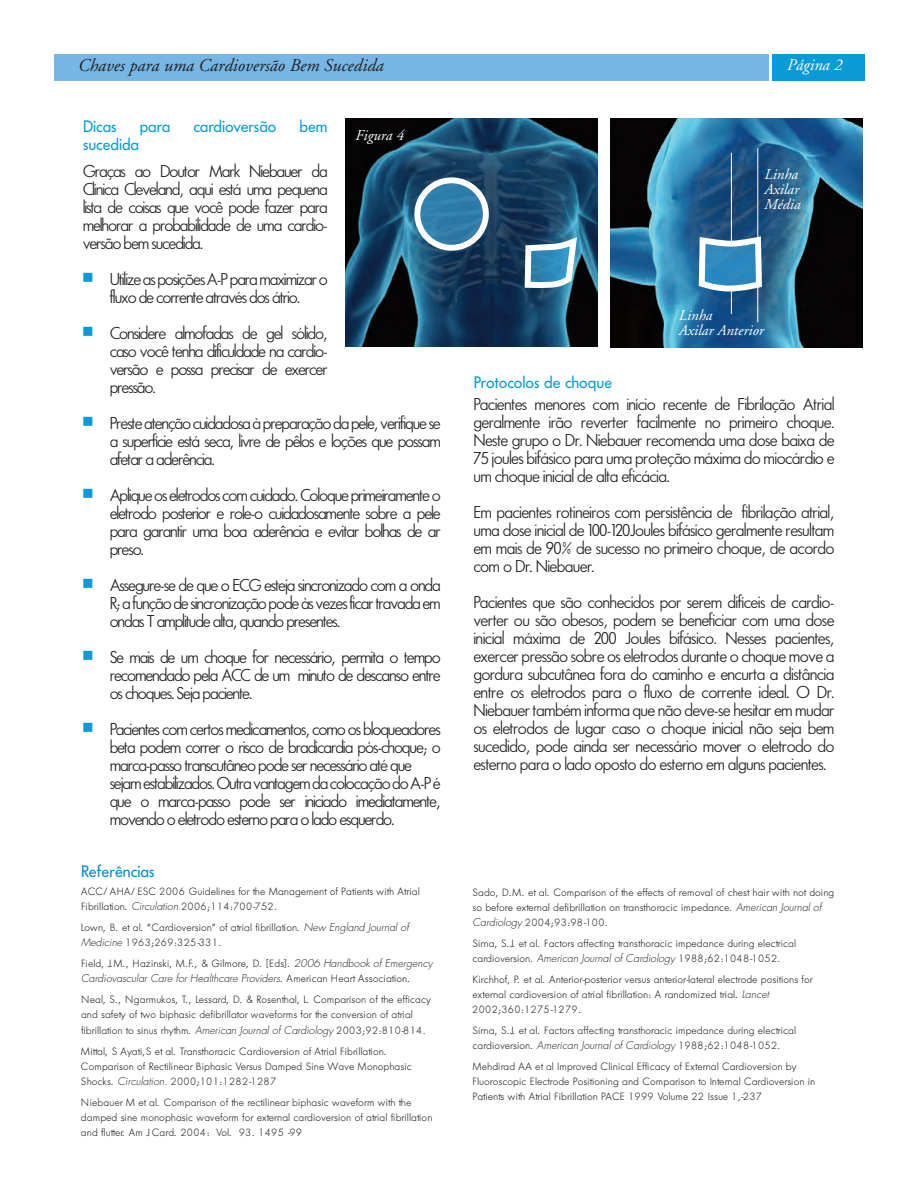
<style>
.page{position:relative;width:918px;height:1188px;background:#fff}
.page>*{position:absolute;margin:0;border:0;box-sizing:border-box;transform-origin:0 0}
.t1{font:18px/18px "Futura L";letter-spacing:-.025em;color:#231f20;text-align:justify}
.t2{font:italic 18px "Adobe Garamond";color:#231f20}
.t3{font:16.5px "Futura BQ";letter-spacing:-.005em;color:#0b9ad8}
.t4{font:16.5px "Futura BQ";color:#008cd2}
.t5{font:italic 16.5px "Adobe Garamond";color:#fff}
.t6{font:italic 15px/15px "Adobe Garamond";color:#fff}
.t7{font:300 10.5px/15px "Futura BQ";letter-spacing:.005em;color:#231f20}
.t8{font:italic 300 10.5px "Futura";letter-spacing:.005em;color:#231f20}
.s1{font-family:"Futura";font-style:italic}
.s2{font-family:"Futura BQ";font-style:normal}
</style>
<div class="page">
<div style="left:54px;top:54px;width:715px;height:27px;background:#76b7e5"></div>
<div style="left:772px;top:54px;width:92px;height:27px;background:#0b9ad8"></div>
<img style="left:346px;top:118px;width:252px;height:229px">
<img style="left:610px;top:118px;width:252px;height:229px">
<svg style="left:414px;top:177px;width:75px;height:74px"></svg>
<hr style="left:757px;top:148px;width:1px;height:174px;background:#fff">
<hr style="left:731px;top:153px;width:1px;height:89px;background:#fff">
<svg style="left:699px;top:236px;width:63px;height:78px"></svg>
<svg style="left:525px;top:237px;width:52px;height:51px"></svg>
<p class="t2" style="left:78px;top:56px;width:307px">Chaves para uma Cardioversão Bem Sucedida</p>
<p class="t5" style="left:787px;top:56px;width:57px">Página 2</p>
<p class="t3" style="left:83px;top:116px;width:35px">Dicas</p>
<p class="t3" style="left:140px;top:116px;width:32px">para</p>
<p class="t3" style="left:193px;top:116px;width:85px">cardioversão</p>
<p class="t3" style="left:299px;top:116px;width:30px">bem</p>
<p class="t3" style="left:83px;top:134px;width:58px">sucedida</p>
<p class="t1" style="left:83px;top:163px;width:246px">Graças ao Doutor Mark Niebauer da Clínica Cleveland, aqui está uma pequena lista de coisas que você pode fazer para melhorar a probabilidade de uma cardio&shy;versão bem sucedida.</p>
<p class="t1" style="left:110px;top:271px;width:219px">Utilize as posições A-P para maximizar o fluxo de corrente através dos átrio.</p>
<p class="t1" style="left:110px;top:325px;width:219px">Considere almofadas de gel sólido, caso você tenha dificuldade na cardio&shy;versão e possa precisar de exercer pressão.</p>
<p class="t1" style="left:110px;top:415px;width:332px">Preste atenção cuidadosa à preparação da pele, verifique se a superfície está seca, livre de pêlos e loções que possam afetar a aderência.</p>
<p class="t1" style="left:110px;top:487px;width:332px">Aplique os eletrodos com cuidado. Coloque primeiramente o eletrodo posterior e role-o cuidadosamente sobre a pele para garantir uma boa aderência e evitar bolhas de ar preso.</p>
<p class="t1" style="left:110px;top:577px;width:332px">Assegure-se de que o ECG esteja sincronizado com a onda R; a função de sincronização pode às vezes ficar travada em ondas T amplitude alta, quando presentes.</p>
<p class="t1" style="left:110px;top:649px;width:332px">Se mais de um choque for necessário, permita o tempo recomendado pela ACC de um minuto de descanso entre os choques. Seja paciente.</p>
<p class="t1" style="left:110px;top:721px;width:332px;text-align:left">Pacientes com certos medicamentos, como os bloqueadores beta podem correr o risco de bradicardia pós-choque; o marca-passo transcutâneo pode ser necessário até que sejam estabilizados. Outra vantagem da colocação do A-P é que o marca-passo pode ser iniciado imediatamente, movendo o eletrodo esterno para o lado esquerdo.</p>
<p class="t4" style="left:81px;top:862px;width:75px">Referências</p>
<p class="t7" style="left:81px;top:884px;width:340px">ACC/ AHA/ ESC 2006 Guidelines for the Management of Patients with Atrial<br>Fibrillation. <span class="s1">Circulation</span> 2006;114:700-752.</p>
<p class="t7" style="left:81px;top:920px;width:329px">Lown, B. et al. “Cardioversion” of atrial fibrillation. <span class="s1">New England Journal of<br>Medicine</span> 1963;269:325-331.</p>
<p class="t7" style="left:81px;top:956px;width:353px">Field, J.M., Hazinski, M.F., &amp; Gilmore, D. [Eds]. <span class="s1">2006 Handbook of Emergency</span></p>
<p class="t8" style="left:81px;top:972px;width:330px">Cardiovascular Care for Healthcare Providers<span class="s2">. American Heart Association.</span></p>
<p class="t7" style="left:81px;top:992px;width:351px">Neal, S., Ngarmukos, T., Lessard, D. &amp; Rosenthal, L. Comparison of the efficacy and safety of two biphasic defibrillator waveforms for the conversion of atrial fibrillation to sinus rhythm. <span class="s1">American Journal of Cardiology</span> 2003;92:810-814.</p>
<p class="t7" style="left:81px;top:1043px;width:332px">Mittal, S Ayati,S et al. Transthoracic Cardioversion of Atrial Fibrillation.<br>Comparison of Rectilinear Biphasic Versus Damped Sine Wave Monophasic<br>Shocks. <span class="s1">Circulation.</span> 2000;101:1282-1287</p>
<p class="t7" style="left:81px;top:1095px;width:353px">Niebauer M et al. Comparison of the rectilinear biphasic waveform with the damped sine monophasic waveform for external cardioversion of atrial fibrillation and flutter. Am J Card. 2004: Vol. 93. 1495 -99</p>
<p class="t6" style="left:356px;top:128px;width:50px">Figura 4</p>
<p class="t6" style="left:764px;top:167px;width:38px">Linha<br>Axilar<br>Média</p>
<p class="t6" style="left:679px;top:308px;width:87px">Linha<br>Axilar Anterior</p>
<p class="t3" style="left:474px;top:372px;width:140px">Protocolos de choque</p>
<p class="t1" style="left:474px;top:397px;width:362px">Pacientes menores com início recente de Fibrilação Atrial geralmente irão reverter facilmente no primeiro choque.<br>Neste grupo o Dr. Niebauer recomenda uma dose baixa de 75 joules bifásico para uma proteção máxima do miocárdio e um choque inicial de alta eficácia.</p>
<p class="t1" style="left:474px;top:505px;width:362px">Em pacientes rotineiros com persistência de fibrilação atrial, uma dose inicial de 100-120Joules bifásico geralmente resultam em mais de 90% de sucesso no primeiro choque, de acordo com o Dr. Niebauer.</p>
<p class="t1" style="left:474px;top:595px;width:362px">Pacientes que são conhecidos por serem difíceis de cardio&shy;verter ou são obesos, podem se beneficiar com uma dose inicial máxima de 200 Joules bifásico. Nesses pacientes, exercer pressão sobre os eletrodos durante o choque move a gordura subcutânea fora do caminho e encurta a distância entre os eletrodos para o fluxo de corrente ideal. O Dr.<br>Niebauer também informa que não deve-se hesitar em mudar os eletrodos de lugar caso o choque inicial não seja bem sucedido, pode ainda ser necessário mover o eletrodo do esterno para o lado oposto do esterno em alguns pacientes.</p>
<p class="t7" style="left:473px;top:885px;width:363px">Sado, D.M. et al. Comparison of the effects of removal of chest hair with not doing so before external defibrillation on transthoracic impedance. <span class="s1">American Journal of<br>Cardiology</span> 2004;93:98-100.</p>
<p class="t7" style="left:473px;top:936px;width:325px">Sirna, S.J. et al. Factors affecting transthoracic impedance during electrical cardioversion. <span class="s1">American Journal of Cardiology</span> 1988;62:1048-1052.</p>
<p class="t7" style="left:473px;top:972px;width:342px">Kirchhof, P. et al. Anterior-posterior versus anterior-lateral electrode positions for external cardioversion of atrial fibrillation: A randomized trial. <span class="s1">Lancet<br></span>2002;360:1275-1279.</p>
<p class="t7" style="left:473px;top:1023px;width:325px">Sirna, S.J. et al. Factors affecting transthoracic impedance during electrical cardioversion. <span class="s1">American Journal of Cardiology</span> 1988;62:1048-1052.</p>
<p class="t7" style="left:473px;top:1059px;width:345px">Mehdirad AA et al Improved Clinical Efficacy of External Cardioversion by<br>Fluoroscopic Electrode Positioning and Comparison to Internal Cardioversion in<br>Patients with Atrial Fibrillation PACE 1999 Volume 22 Issue 1,-237</p>
</div>
